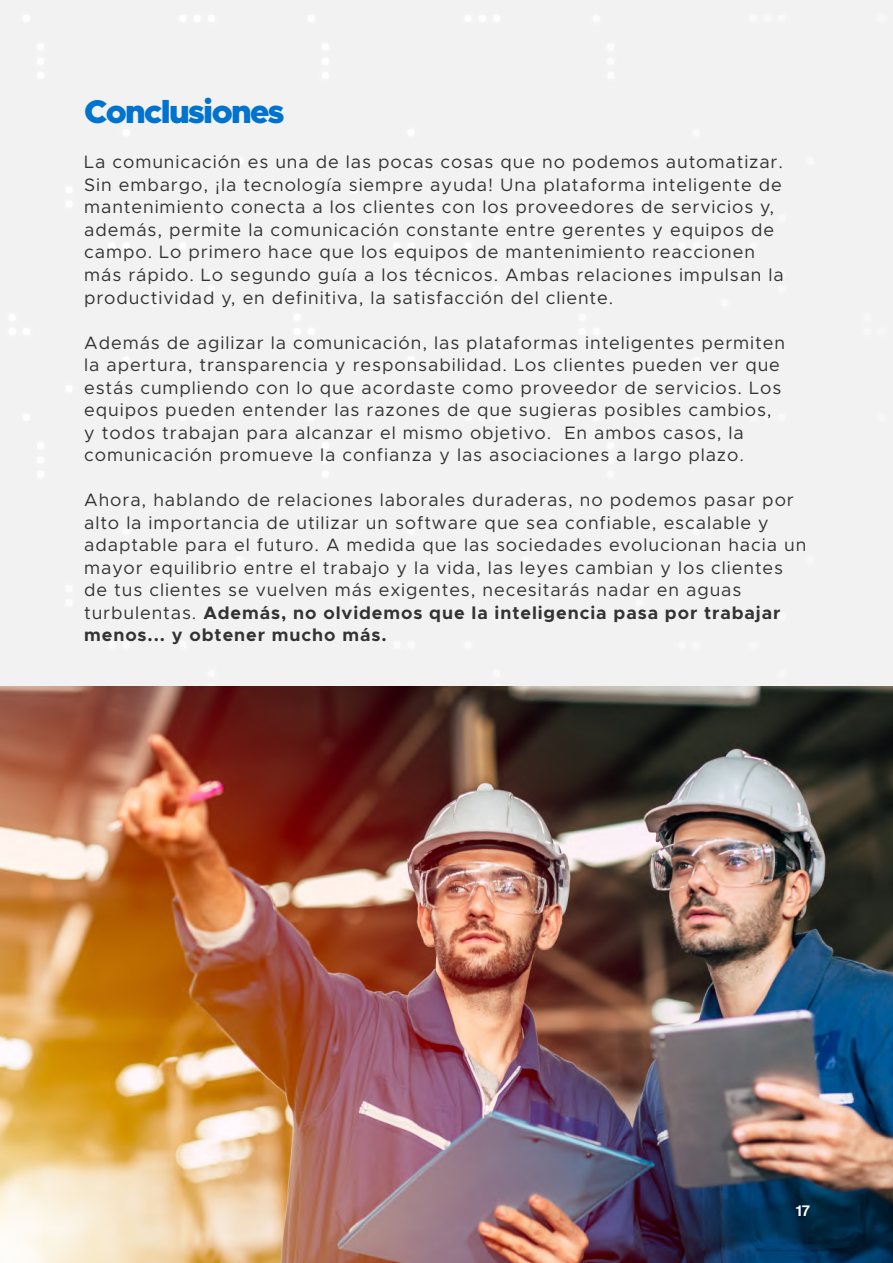
<style>
.page{position:relative;width:893px;height:1263px;background:#fff}
.page>*{position:absolute;margin:0;border:0;box-sizing:border-box;transform-origin:0 0}
.t1{font:900 33px "Infraspeak Sans";letter-spacing:-.05em;color:#0073cf}
.t2{font:18px/22.5px "Infraspeak Sans";letter-spacing:.05em;color:#333}
.t3{font:700 15px "Helvetica";color:#fff}
.s1{font-weight:700}
</style>
<div class="page">
<div style="left:0;top:0;width:893px;height:687px;background:#f2f2f2"></div>
<img style="left:0;top:687px;width:893px;height:576px">
<h1 class="t1" style="left:84px;top:91px;width:202px">Conclusiones</h1>
<p class="t2" style="left:84px;top:151px;width:701px">La comunicación es una de las pocas cosas que no podemos automatizar.<br>Sin embargo, ¡la tecnología siempre ayuda! Una plataforma inteligente de mantenimiento conecta a los clientes con los proveedores de servicios y, además, permite la comunicación constante entre gerentes y equipos de campo. Lo primero hace que los equipos de mantenimiento reaccionen más rápido. Lo segundo guía a los técnicos. Ambas relaciones impulsan la productividad y, en definitiva, la satisfacción del cliente.</p>
<p class="t2" style="left:84px;top:331px;width:702px">Además de agilizar la comunicación, las plataformas inteligentes permiten la apertura, transparencia y responsabilidad. Los clientes pueden ver que estás cumpliendo con lo que acordaste como proveedor de servicios. Los equipos pueden entender las razones de que sugieras posibles cambios, y todos trabajan para alcanzar el mismo objetivo. En ambos casos, la comunicación promueve la confianza y las asociaciones a largo plazo.</p>
<p class="t2" style="left:84px;top:489px;width:724px">Ahora, hablando de relaciones laborales duraderas, no podemos pasar por alto la importancia de utilizar un software que sea confiable, escalable y adaptable para el futuro. A medida que las sociedades evolucionan hacia un mayor equilibrio entre el trabajo y la vida, las leyes cambian y los clientes de tus clientes se vuelven más exigentes, necesitarás nadar en aguas turbulentas. <span class="s1">Además, no olvidemos que la inteligencia pasa por trabajar menos... y obtener mucho más.</span></p>
<p class="t3" style="left:795px;top:1199px;width:16px">17</p>
</div>
